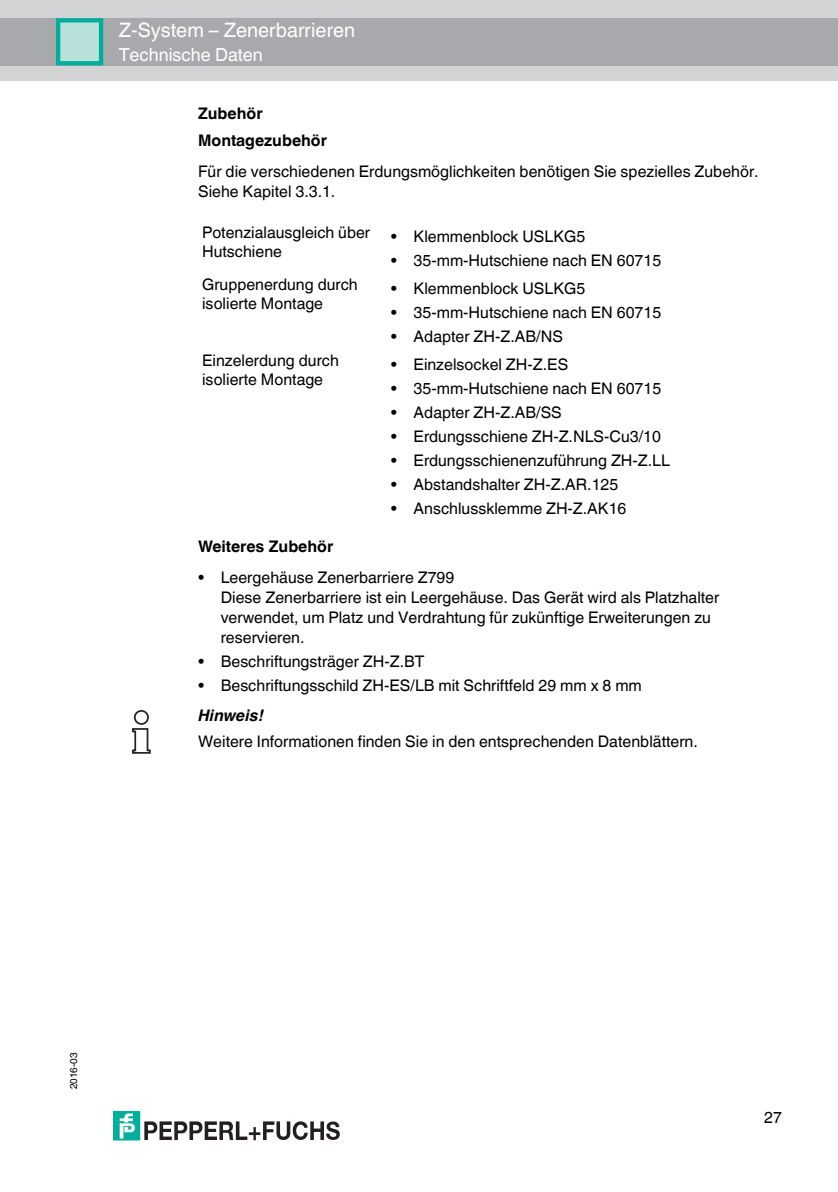
<style>
.page{position:relative;width:838px;height:1192px;background:#fff}
.page>*{position:absolute;margin:0;border:0;box-sizing:border-box;transform-origin:0 0}
.t1{font:20px "Helvetica World";color:#fff}
.t2{font:18px "Helvetica World";color:#fff}
.t3{font:16px/19.2px "Helvetica World";color:#000}
.t4{font:700 16px/27.2px "Helvetica World";color:#000}
.t5{font:italic 700 16px "Helvetica World";color:#000}
.t6{font:10px "Helvetica World";color:#000}
</style>
<div class="page">
<div style="left:0;top:0;width:838px;height:80px;background:#d1d3d4"></div>
<div style="left:0;top:18px;width:838px;height:48px;background:#a7a9ac"></div>
<div style="left:56px;top:19px;width:45px;height:45px;background:#b8e1dc"></div>
<div style="left:56px;top:18px;width:47px;height:47px;border:4px solid #00ae9c"></div>
<div style="left:113px;top:1112px;width:27px;height:28px;background:#00ae9c"></div>
<svg style="left:120px;top:1113px;width:15px;height:26px"></svg>
<svg style="left:144px;top:1121px;width:196px;height:20px"></svg>
<div style="left:134px;top:710px;width:15px;height:15px;border:2px solid #231f20;border-radius:50%"></div>
<svg style="left:132px;top:728px;width:19px;height:26px"></svg>
<p class="t1" style="left:119px;top:13px;width:238px">Z-System – Zenerbarrieren</p>
<p class="t2" style="left:119px;top:40px;width:146px">Technische Daten</p>
<p class="t4" style="left:198px;top:98px;width:130px">Zubehör<br>Montagezubehör</p>
<p class="t3" style="left:198px;top:161px;width:562px">Für die verschiedenen Erdungsmöglichkeiten benötigen Sie spezielles Zubehör.<br>Siehe Kapitel 3.3.1.</p>
<p class="t3" style="left:202px;top:221px;width:170px">Potenzialausgleich über<br>Hutschiene</p>
<p class="t3" style="left:391px;top:225px;width:196px">• Klemmenblock USLKG5</p>
<p class="t3" style="left:391px;top:249px;width:272px">• 35-mm-Hutschiene nach EN 60715</p>
<p class="t3" style="left:202px;top:273px;width:157px">Gruppenerdung durch isolierte Montage</p>
<p class="t3" style="left:391px;top:277px;width:196px">• Klemmenblock USLKG5</p>
<p class="t3" style="left:391px;top:301px;width:272px">• 35-mm-Hutschiene nach EN 60715</p>
<p class="t3" style="left:391px;top:325px;width:174px">• Adapter ZH-Z.AB/NS</p>
<p class="t3" style="left:202px;top:349px;width:138px">Einzelerdung durch isolierte Montage</p>
<p class="t3" style="left:391px;top:353px;width:179px">• Einzelsockel ZH-Z.ES</p>
<p class="t3" style="left:391px;top:377px;width:272px">• 35-mm-Hutschiene nach EN 60715</p>
<p class="t3" style="left:391px;top:401px;width:172px">• Adapter ZH-Z.AB/SS</p>
<p class="t3" style="left:391px;top:425px;width:272px">• Erdungsschiene ZH-Z.NLS-Cu3/10</p>
<p class="t3" style="left:391px;top:449px;width:281px">• Erdungsschienenzuführung ZH-Z.LL</p>
<p class="t3" style="left:391px;top:473px;width:229px">• Abstandshalter ZH-Z.AR.125</p>
<p class="t3" style="left:391px;top:497px;width:237px">• Anschlussklemme ZH-Z.AK16</p>
<p class="t4" style="left:198px;top:531px;width:137px">Weiteres Zubehör</p>
<p class="t3" style="left:221px;top:566px;width:500px;line-height:20px;text-indent:-23px">• Leergehäuse Zenerbarriere Z799<br>Diese Zenerbarriere ist ein Leergehäuse. Das Gerät wird als Platzhalter verwendet, um Platz und Verdrahtung für zukünftige Erweiterungen zu reservieren.</p>
<p class="t3" style="left:198px;top:650px;width:228px">• Beschriftungsträger ZH-Z.BT</p>
<p class="t3" style="left:198px;top:674px;width:445px">• Beschriftungsschild ZH-ES/LB mit Schriftfeld 29 mm x 8 mm</p>
<p class="t5" style="left:198px;top:702px;width:67px">Hinweis!</p>
<p class="t3" style="left:198px;top:730px;width:501px">Weitere Informationen finden Sie in den entsprechenden Datenblättern.</p>
<p class="t6" style="left:65px;top:1089px;width:38px;rotate:-90deg">2016-03</p>
<p class="t3" style="left:764px;top:1106px;width:19px">27</p>
</div>
